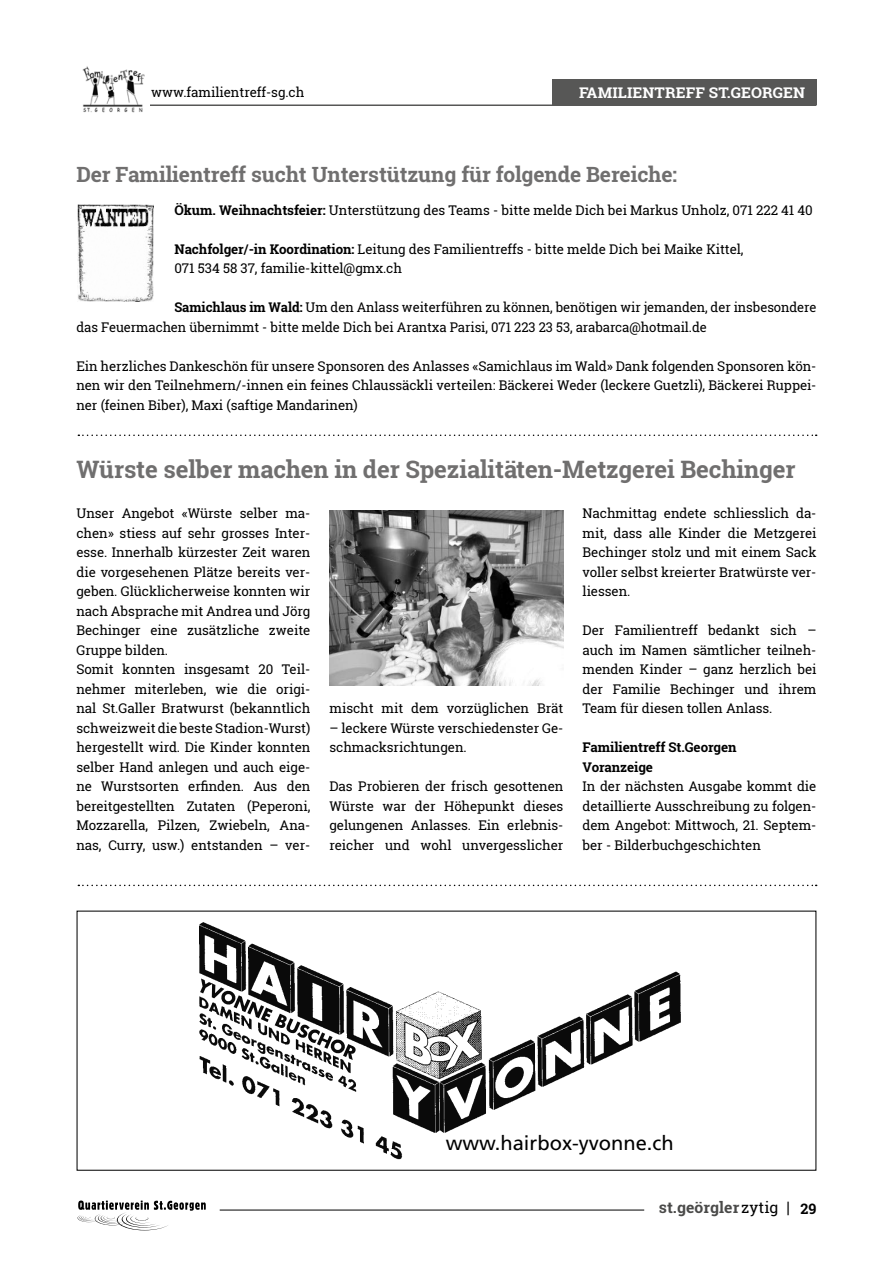
<style>
.page{position:relative;width:893px;height:1263px;background:#fff}
.page>*{position:absolute;margin:0;border:0;box-sizing:border-box;transform-origin:0 0}
.t1{font:700 24px "Roboto Slab";letter-spacing:-.005em;color:#706f6f}
.t2{font:700 21px "Roboto Slab";letter-spacing:-.005em;color:#706f6f}
.t3{font:20.1px "Frutiger LT";color:#000}
.t4{font:700 15.45px "Roboto Slab";letter-spacing:.005em;color:#4a4a49}
.t5{font:700 14.7px "Roboto Slab";letter-spacing:.005em;color:#fff;scale:1.05 1}
.t6{font:13.35px/19.5px "Roboto Slab";letter-spacing:-.005em;color:#000;text-align:justify}
.t7{font:700 13.35px/19.5px "Roboto Slab";letter-spacing:-.005em;color:#000}
.s1{font-weight:700}
.s2{font-size:15.75px}
.s3{font-weight:400;color:#000}
.s4{font-weight:400;font-size:15.75px;color:#000}
.s5{font-size:14.4px;color:#000}
</style>
<div class="page">
<hr style="left:220px;top:1210px;width:424px;height:1px;background:#000">
<svg style="left:78px;top:1200px;width:128px;height:30px"></svg>
<hr style="left:78px;top:104px;width:738px;height:2px;background:#575756">
<img style="left:78px;top:66px;width:71px;height:47px">
<div style="left:552px;top:80px;width:264px;height:25px;background:#575756"></div>
<svg style="left:78px;top:885px;width:739px;height:1px"></svg>
<img style="left:329px;top:510px;width:234px;height:176px">
<img style="left:78px;top:204px;width:75px;height:98px">
<svg style="left:78px;top:434px;width:739px;height:2px"></svg>
<img style="left:199px;top:922px;width:482px;height:238px">
<svg style="left:200px;top:978px;width:156px;height:82px"></svg>
<hr style="left:96px;top:1262px;width:664px;height:1px;background:#0a0a0a">
<hr style="left:96px;top:921px;width:664px;height:1px;background:#0a0a0a">
<hr style="left:96px;top:1163px;width:664px;height:1px;background:#0a0a0a">
<p class="t6" style="left:151px;top:82px;width:155px">www.familientreff-sg.ch</p>
<p class="t5" style="left:579px;top:83px;width:217px">FAMILIENTREFF ST.GEORGEN</p>
<h2 class="t2" style="left:76px;top:160px;width:602px">Der Familientreff sucht Unterstützung für folgende Bereiche:</h2>
<p class="t6" style="left:174px;top:200px;width:640px"><span class="s1">Ökum. Weihnachtsfeier:</span> Unterstützung des Teams - bitte melde Dich bei Markus Unholz, 071 222 41 40</p>
<p class="t6" style="left:174px;top:239px;width:571px"><span class="s1">Nachfolger/-in Koordination:</span> Leitung des Familientreffs - bitte melde Dich bei Maike Kittel,<br>071 534 58 37, familie-kittel@gmx.ch</p>
<p class="t6" style="left:76px;top:297px;width:742px;text-indent:98px"><span class="s1">Samichlaus im Wald:</span> Um den Anlass weiterführen zu können, benötigen wir jemanden, der insbesondere das Feuermachen übernimmt - bitte melde Dich bei Arantxa Parisi, 071 223 23 53, arabarca@hotmail.de</p>
<p class="t6" style="left:76px;top:356px;width:741px">Ein herzliches Dankeschön für unsere Sponsoren des Anlasses «Samichlaus im Wald» Dank folgenden Sponsoren kön&shy;nen wir den Teilnehmern/-innen ein feines Chlaussäckli verteilen: Bäckerei Weder (leckere Guetzli), Bäckerei Ruppei&shy;ner (feinen Biber), Maxi (saftige Mandarinen)</p>
<h1 class="t1" style="left:76px;top:452px;width:721px">Würste selber machen in der Spezialitäten-Metzgerei Bechinger</h1>
<p class="t6" style="left:76px;top:504px;width:235px;text-align:left">Unser Angebot «Würste selber ma&shy;chen» stiess auf sehr grosses Inter&shy;esse. Innerhalb kürzester Zeit waren die vorgesehenen Plätze bereits ver&shy;geben. Glücklicherweise konnten wir nach Absprache mit Andrea und Jörg Bechinger eine zusätzliche zweite Gruppe bilden.<br>Somit konnten insgesamt 20 Teil&shy;nehmer miterleben, wie die origi&shy;nal St.Galler Bratwurst (bekanntlich schweizweit die beste Stadion-Wurst) hergestellt wird. Die Kinder konnten selber Hand anlegen und auch eige&shy;ne Wurstsorten erfinden. Aus den bereitgestellten Zutaten (Peperoni, Mozzarella, Pilzen, Zwiebeln, Ana&shy;nas, Curry, usw.) entstanden – ver-</p>
<p class="t6" style="left:582px;top:504px;width:235px">Nachmittag endete schliesslich da&shy;mit, dass alle Kinder die Metzgerei Bechinger stolz und mit einem Sack voller selbst kreierter Bratwürste ver&shy;liessen.</p>
<p class="t6" style="left:582px;top:621px;width:235px">Der Familientreff bedankt sich – auch im Namen sämtlicher teilneh&shy;menden Kinder – ganz herzlich bei der Familie Bechinger und ihrem Team für diesen tollen Anlass.</p>
<p class="t7" style="left:582px;top:738px;width:156px">Familientreff St.Georgen<br>Voranzeige</p>
<p class="t6" style="left:582px;top:777px;width:235px">In der nächsten Ausgabe kommt die detaillierte Ausschreibung zu folgen&shy;dem Angebot: Mittwoch, 21. Septem&shy;ber - Bilderbuchgeschichten</p>
<p class="t6" style="left:329px;top:699px;width:235px">mischt mit dem vorzüglichen Brät</p>
<p class="t6" style="left:329px;top:718px;width:235px">– leckere Würste verschiedenster Ge&shy;schmacksrichtungen.</p>
<p class="t6" style="left:329px;top:777px;width:235px">Das Probieren der frisch gesottenen Würste war der Höhepunkt dieses gelungenen Anlasses. Ein erlebnis&shy;reicher und wohl unvergesslicher</p>
<h3 class="t3" style="left:446px;top:1131px;width:230px">www.hairbox-yvonne.ch</h3>
<p class="t4" style="left:659px;top:1197px;width:159px"><span class="s2">s</span>t.geörgler<span class="s3">zytig</span> <span class="s4">|</span> <span class="s5">29</span></p>
</div>
